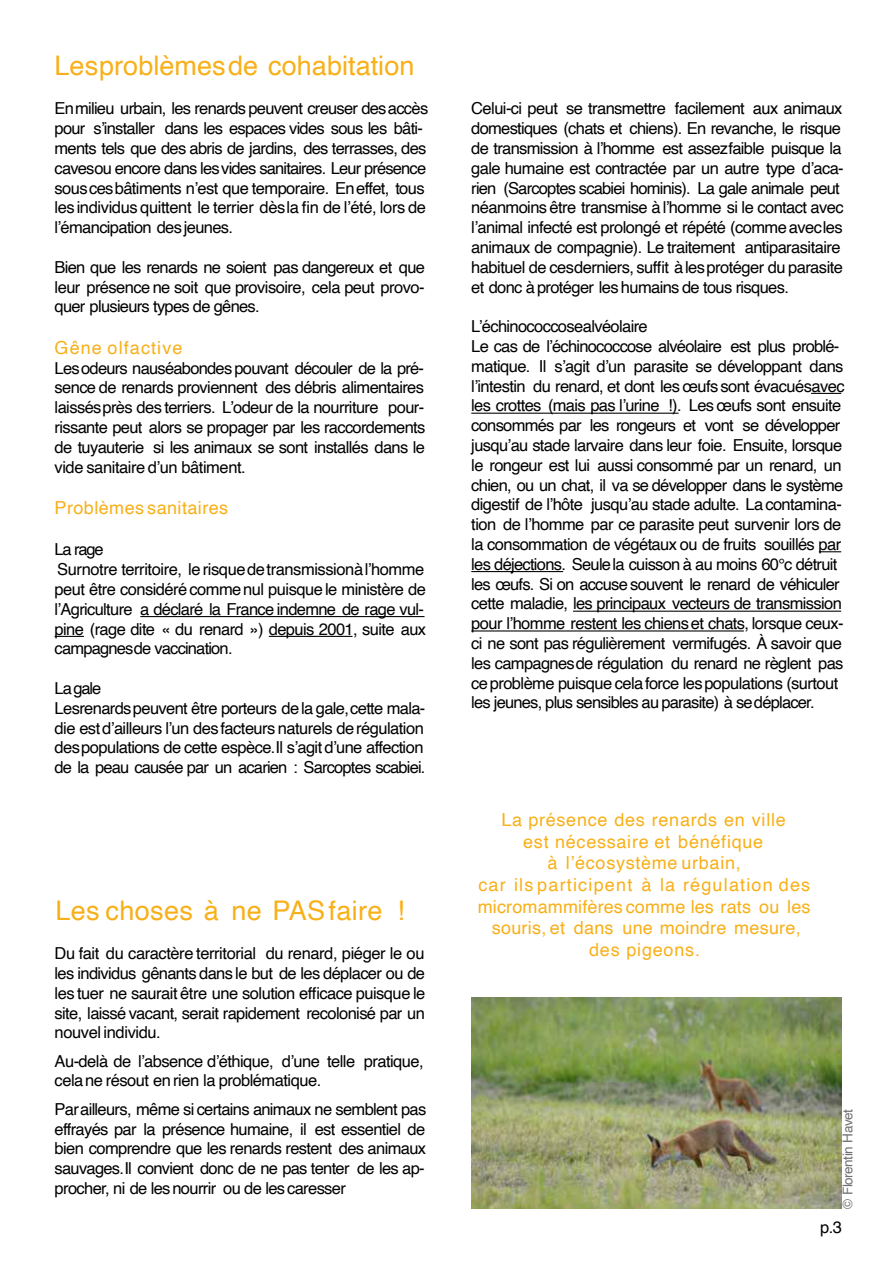
<style>
.page{position:relative;width:894px;height:1263px;background:#fff}
.page>*{position:absolute;margin:0;border:0;box-sizing:border-box;transform-origin:0 0}
.t1{font:27px "Helvetica";color:#f8b018}
.t2{font:18px/21.6px "Helvetica";letter-spacing:.04em;color:#f8b018;text-align:center}
.t3{font:18px "Helvetica";letter-spacing:.06em;color:#f8b018}
.t4{font:16.5px/19.8px "Helvetica";letter-spacing:-.04em;color:#000}
.t5{font:13.5px "Helvetica";letter-spacing:-.035em;color:#707172}
</style>
<div class="page">
<hr style="left:140px;top:616px;width:285px;height:1px;background:#000">
<svg style="left:55px;top:636px;width:29px;height:1px"></svg>
<hr style="left:269px;top:636px;width:84px;height:1px;background:#000">
<hr style="left:811px;top:393px;width:30px;height:1px;background:#000">
<hr style="left:471px;top:413px;width:208px;height:1px;background:#000">
<svg style="left:819px;top:551px;width:22px;height:1px"></svg>
<hr style="left:471px;top:571px;width:92px;height:1px;background:#000">
<hr style="left:573px;top:611px;width:268px;height:1px;background:#000">
<hr style="left:471px;top:630px;width:273px;height:2px;background:#000">
<img style="left:471px;top:998px;width:370px;height:211px">
<h1 class="t1" style="left:55px;top:55px;width:361px">Les problèmes de cohabitation</h1>
<p class="t4" style="left:55px;top:100px;width:375px">En milieu urbain, les renards peuvent creuser des accès pour s’installer dans les espaces vides sous les bâti&shy;ments tels que des abris de jardins, des terrasses, des caves ou encore dans les vides sanitaires. Leur présence sous ces bâtiments n’est que temporaire. En effet, tous les individus quittent le terrier dès la fin de l’été, lors de l’émancipation des jeunes.</p>
<p class="t4" style="left:55px;top:258px;width:372px;text-align:justify">Bien que les renards ne soient pas dangereux et que leur présence ne soit que provisoire, cela peut provo&shy;quer plusieurs types de gênes.</p>
<p class="t3" style="left:55px;top:340px;width:129px">Gêne olfactive</p>
<p class="t4" style="left:55px;top:359px;width:372px;text-align:justify">Les odeurs nauséabondes pouvant découler de la pré&shy;sence de renards proviennent des débris alimentaires laissés près des terriers. L’odeur de la nourriture pour&shy;rissante peut alors se propager par les raccordements de tuyauterie si les animaux se sont installés dans le vide sanitaire d’un bâtiment.</p>
<p class="t2" style="left:55px;top:498px;width:175px">Problèmes sanitaires</p>
<p class="t4" style="left:55px;top:541px;width:373px">La rage<br>Sur notre territoire, le risque de transmission à l’homme peut être considéré comme nul puisque le ministère de l’Agriculture a déclaré la France indemne de rage vul&shy;pine (rage dite « du renard ») depuis 2001, suite aux campagnes de vaccination.</p>
<p class="t4" style="left:55px;top:679px;width:372px">La gale<br>Les renards peuvent être porteurs de la gale, cette mala&shy;die est d’ailleurs l’un des facteurs naturels de régulation des populations de cette espèce. Il s’agit d’une affection de la peau causée par un acarien : Sarcoptes scabiei.</p>
<h1 class="t1" style="left:55px;top:900px;width:351px">Les choses à ne PAS faire !</h1>
<p class="t4" style="left:55px;top:944px;width:372px;text-align:justify">Du fait du caractère territorial du renard, piéger le ou les individus gênants dans le but de les déplacer ou de les tuer ne saurait être une solution efficace puisque le site, laissé vacant, serait rapidement recolonisé par un nouvel individu.</p>
<p class="t4" style="left:55px;top:1052px;width:371px">Au-delà de l’absence d’éthique, d’une telle pratique, cela ne résout en rien la problématique.</p>
<p class="t4" style="left:55px;top:1100px;width:373px;text-align:justify">Par ailleurs, même si certains animaux ne semblent pas effrayés par la présence humaine, il est essentiel de bien comprendre que les renards restent des animaux sauvages. Il convient donc de ne pas tenter de les ap&shy;procher, ni de les nourrir ou de les caresser</p>
<p class="t4" style="left:471px;top:100px;width:374px">Celui-ci peut se transmettre facilement aux animaux domestiques (chats et chiens). En revanche, le risque de transmission à l’homme est assez faible puisque la gale humaine est contractée par un autre type d’aca&shy;rien (Sarcoptes scabiei hominis). La gale animale peut néanmoins être transmise à l’homme si le contact avec l’animal infecté est prolongé et répété (comme avec les animaux de compagnie). Le traitement antiparasitaire habituel de ces derniers, suffit à les protéger du parasite et donc à protéger les humains de tous risques.</p>
<p class="t4" style="left:471px;top:317px;width:375px">L’échinococcose alvéolaire<br>Le cas de l’échinococcose alvéolaire est plus problé&shy;matique. Il s’agit d’un parasite se développant dans l’intestin du renard, et dont les œufs sont évacués avec les crottes (mais pas l’urine !). Les œufs sont ensuite consommés par les rongeurs et vont se développer jusqu’au stade larvaire dans leur foie. Ensuite, lorsque le rongeur est lui aussi consommé par un renard, un chien, ou un chat, il va se développer dans le système digestif de l’hôte jusqu’au stade adulte. La contamina&shy;tion de l’homme par ce parasite peut survenir lors de la consommation de végétaux ou de fruits souillés par les déjections. Seule la cuisson à au moins 60°c détruit les œufs. Si on accuse souvent le renard de véhiculer cette maladie, les principaux vecteurs de transmission pour l’homme restent les chiens et chats, lorsque ceux&shy;ci ne sont pas régulièrement vermifugés. À savoir que les campagnes de régulation du renard ne règlent pas ce problème puisque cela force les populations (surtout les jeunes, plus sensibles au parasite) à se déplacer.</p>
<p class="t2" style="left:478px;top:810px;width:334px">La présence des renards en ville<br>est nécessaire et bénéfique<br>à l’écosystème urbain,<br>car ils participent à la régulation des micromammifères comme les rats ou les souris, et dans une moindre mesure, des pigeons.</p>
<p class="t5" style="left:842px;top:1209px;width:101px;rotate:-90deg">© Florentin Havet</p>
<p class="t4" style="left:820px;top:1218px;width:23px">p.3</p>
</div>
